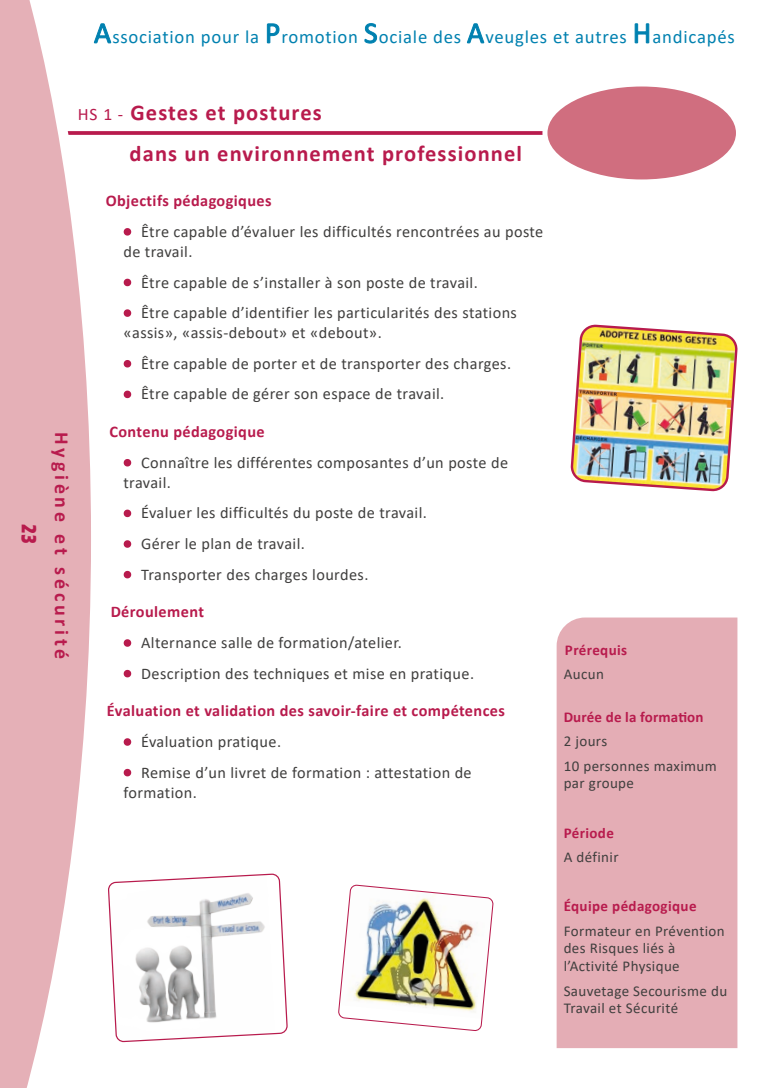
<style>
.page{position:relative;width:780px;height:1088px;background:#fff}
.page>*{position:absolute;margin:0;border:0;box-sizing:border-box;transform-origin:0 0}
.TITRE_FORMATION{font:700 22.5px "Calibri";letter-spacing:.05em;color:#b81b4d}
.texte_ESAT_AA_avec_p{font:700 21.62px "Eras ITC";color:#b81b4d;scale:.69 1}
.TITRE_FORMATION-2{font:700 20px "Calibri";letter-spacing:.19em;color:#b81b4d}
.TITRE_FORMATION-3{font:18.75px "Calibri";letter-spacing:.04em;color:#0081b0}
.t1{font:16.25px/20px "Calibri";letter-spacing:.025em;color:#403f3e}
.sous_titre_form_ESAT{font:700 16.25px "Calibri";letter-spacing:.025em;color:#b81b4d}
.texte_article_form_E{font:15px/17.5px "Calibri";letter-spacing:.025em;color:#403f3e}
.sous_titre_form_ESAT-2{font:700 15px "Calibri";letter-spacing:.025em;color:#b81b4d}
.s1{font-size:30px}
.s2{font-weight:400;font-size:17.5px}
.s3{color:#b81b4d}
</style>
<div class="page">
<svg style="left:101px;top:131px;width:441px;height:4px;background:#bc2857"></svg>
<div style="left:545px;top:84px;width:193px;height:98px;background:#d06e7f;border-radius:50%"></div>
<div style="left:542px;top:81px;width:199px;height:103px;border:5px solid #fff;border-radius:50%"></div>
<div style="left:556px;top:617px;width:181px;height:431px;background:#e4adb5"></div>
<img style="left:570px;top:324px;width:168px;height:168px">
<svg style="left:0;top:0;width:101px;height:1088px"></svg>
<svg style="left:108px;top:874px;width:179px;height:168px"></svg>
<img style="left:338px;top:884px;width:156px;height:147px">
<p class="TITRE_FORMATION-3" style="left:94px;top:24px;width:642px"><span class="s1">A</span>ssociation pour la <span class="s1">P</span>romotion <span class="s1">S</span>ociale des <span class="s1">A</span>veugles et autres <span class="s1">H</span>andicapés</p>
<p class="texte_ESAT_AA_avec_p" style="left:42px;top:524px;width:31px;rotate:90deg">23</p>
<p class="TITRE_FORMATION" style="left:78px;top:96px;width:245px"><span class="s2">HS 1 -</span> Gestes et postures</p>
<p class="TITRE_FORMATION" style="left:130px;top:137px;width:394px">dans un environnement professionnel</p>
<p class="TITRE_FORMATION-2" style="left:76px;top:432px;width:229px;rotate:90deg">Hygiène et sécurité</p>
<p class="sous_titre_form_ESAT" style="left:106px;top:189px;width:167px">Objectifs pédagogiques</p>
<p class="t1" style="left:123px;top:221px;width:421px"><span class="s3">•</span> Être capable d’évaluer les difficultés rencontrées au poste de travail.</p>
<p class="t1" style="left:123px;top:272px;width:356px"><span class="s3">•</span> Être capable de s’installer à son poste de travail.</p>
<p class="t1" style="left:123px;top:302px;width:395px"><span class="s3">•</span> Être capable d’identifier les particularités des stations «assis», «assis-debout» et «debout».</p>
<p class="t1" style="left:123px;top:353px;width:389px"><span class="s3">•</span> Être capable de porter et de transporter des charges.</p>
<p class="t1" style="left:123px;top:384px;width:322px"><span class="s3">•</span> Être capable de gérer son espace de travail.</p>
<p class="sous_titre_form_ESAT" style="left:109px;top:420px;width:157px">Contenu pédagogique</p>
<p class="t1" style="left:123px;top:452px;width:386px"><span class="s3">•</span> Connaître les différentes composantes d’un poste de travail.</p>
<p class="t1" style="left:123px;top:503px;width:305px"><span class="s3">•</span> Évaluer les difficultés du poste de travail.</p>
<p class="t1" style="left:123px;top:533px;width:183px"><span class="s3">•</span> Gérer le plan de travail.</p>
<p class="t1" style="left:123px;top:564px;width:246px"><span class="s3">•</span> Transporter des charges lourdes.</p>
<p class="sous_titre_form_ESAT" style="left:111px;top:600px;width:95px">Déroulement</p>
<p class="t1" style="left:123px;top:632px;width:280px"><span class="s3">•</span> Alternance salle de formation/atelier.</p>
<p class="t1" style="left:123px;top:663px;width:352px"><span class="s3">•</span> Description des techniques et mise en pratique.</p>
<p class="sous_titre_form_ESAT" style="left:107px;top:699px;width:399px">Évaluation et validation des savoir-faire et compétences</p>
<p class="t1" style="left:123px;top:731px;width:159px"><span class="s3">•</span> Évaluation pratique.</p>
<p class="t1" style="left:123px;top:762px;width:350px"><span class="s3">•</span> Remise d’un livret de formation : attestation de formation.</p>
<p class="sous_titre_form_ESAT-2" style="left:565px;top:639px;width:64px">Prérequis</p>
<p class="texte_article_form_E" style="left:563px;top:665px;width:42px">Aucun</p>
<p class="sous_titre_form_ESAT-2" style="left:563px;top:706px;width:141px">Durée de la formation</p>
<p class="texte_article_form_E" style="left:563px;top:732px;width:45px">2 jours</p>
<p class="texte_article_form_E" style="left:563px;top:757px;width:155px">10 personnes maximum par groupe</p>
<p class="sous_titre_form_ESAT-2" style="left:563px;top:822px;width:52px">Période</p>
<p class="texte_article_form_E" style="left:563px;top:848px;width:56px">A définir</p>
<p class="sous_titre_form_ESAT-2" style="left:563px;top:896px;width:134px">Équipe pédagogique</p>
<p class="texte_article_form_E" style="left:563px;top:922px;width:162px">Formateur en Prévention des Risques liés à l’Activité Physique</p>
<p class="texte_article_form_E" style="left:563px;top:981px;width:165px">Sauvetage Secourisme du<br>Travail et Sécurité</p>
</div>
